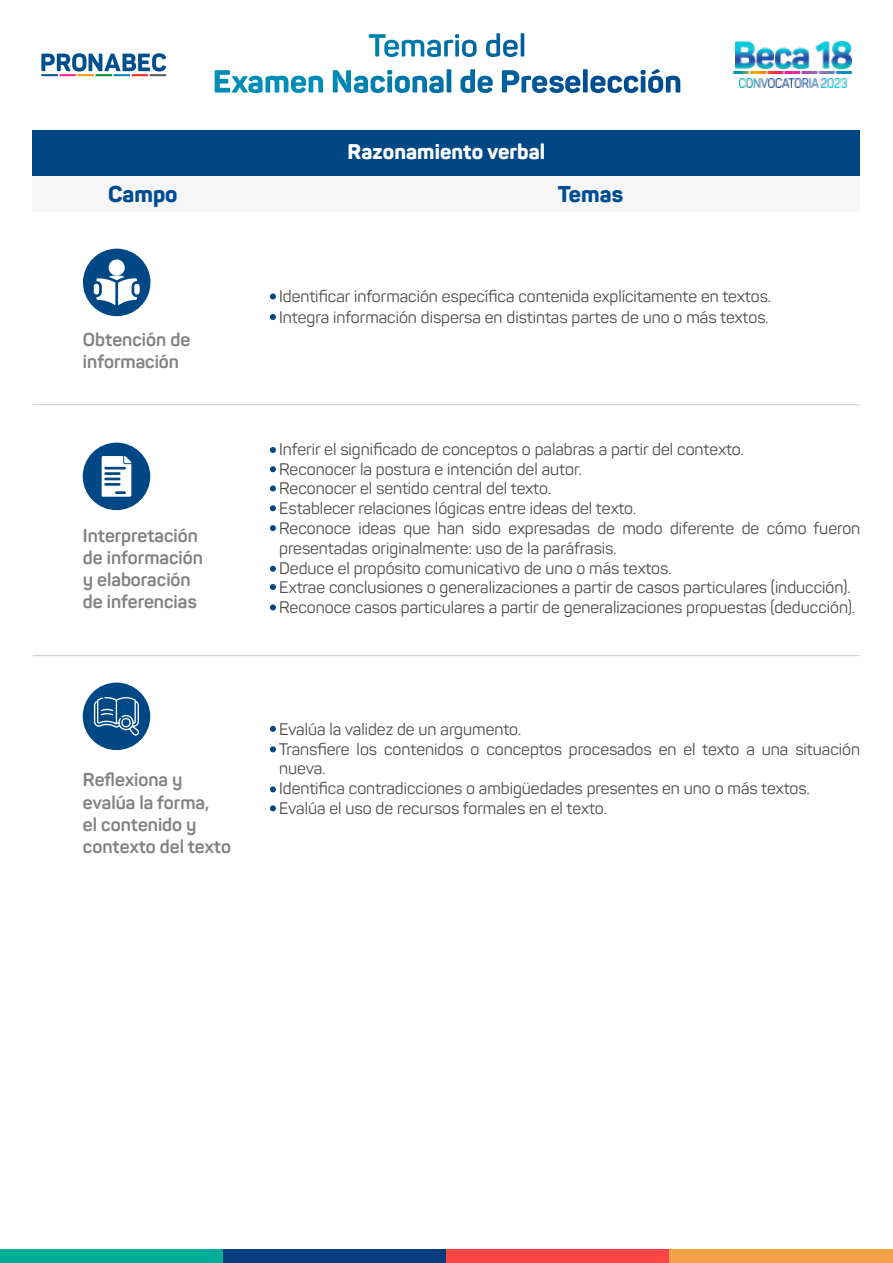
<style>
.page{position:relative;width:893px;height:1263px;background:#fff}
.page>*{position:absolute;margin:0;border:0;box-sizing:border-box;transform-origin:0 0}
.t1{font:800 22.5px "Panton";color:#004c92}
.t2{font:800 21px "Panton";letter-spacing:.005em;color:#fff}
.t3{font:700 18.45px/22px "Panton";color:#828282}
.t4{font:16.5px/19.8px "Panton";color:#4c4b4b}
</style>
<div class="page">
<div style="left:33px;top:131px;width:827px;height:45px;background:#004785"></div>
<div style="left:83px;top:443px;width:67px;height:67px;background:#004785;border-radius:50%"></div>
<svg style="left:102px;top:456px;width:29px;height:41px"></svg>
<div style="left:83px;top:249px;width:67px;height:67px;background:#004785;border-radius:50%"></div>
<div style="left:109px;top:259px;width:16px;height:17px;background:#fff;border-radius:50%"></div>
<div style="left:134px;top:284px;width:6px;height:10px;background:#fff;border-radius:3px"></div>
<div style="left:94px;top:284px;width:5px;height:10px;background:#fff;border-radius:3px"></div>
<svg style="left:96px;top:276px;width:41px;height:29px"></svg>
<div style="left:83px;top:683px;width:67px;height:67px;background:#004785;border-radius:50%"></div>
<svg style="left:94px;top:697px;width:45px;height:39px"></svg>
<svg style="left:270px;top:293px;width:6px;height:6px"></svg>
<svg style="left:270px;top:314px;width:6px;height:6px"></svg>
<svg style="left:270px;top:447px;width:6px;height:6px"></svg>
<svg style="left:270px;top:466px;width:6px;height:6px"></svg>
<svg style="left:270px;top:485px;width:6px;height:6px"></svg>
<svg style="left:270px;top:505px;width:6px;height:6px"></svg>
<svg style="left:270px;top:525px;width:6px;height:6px"></svg>
<svg style="left:270px;top:566px;width:6px;height:6px"></svg>
<svg style="left:270px;top:584px;width:6px;height:6px"></svg>
<svg style="left:270px;top:604px;width:6px;height:6px"></svg>
<svg style="left:270px;top:726px;width:6px;height:6px"></svg>
<svg style="left:270px;top:746px;width:6px;height:6px"></svg>
<svg style="left:270px;top:786px;width:6px;height:6px"></svg>
<svg style="left:270px;top:805px;width:6px;height:6px"></svg>
<div style="left:33px;top:176px;width:827px;height:36px;background:#f6f6f6"></div>
<hr style="left:33px;top:404px;width:827px;height:1px;background:#cecece">
<hr style="left:33px;top:655px;width:827px;height:1px;background:#cecece">
<div style="left:0;top:1249px;width:223px;height:14px;background:#00ad97"></div>
<div style="left:223px;top:1249px;width:223px;height:14px;background:#073c7e"></div>
<div style="left:446px;top:1249px;width:224px;height:14px;background:#f44"></div>
<div style="left:670px;top:1249px;width:223px;height:14px;background:#f5a147"></div>
<svg style="left:41px;top:53px;width:125px;height:23px"></svg>
<img style="left:739px;top:79px;width:108px;height:9px">
<img style="left:736px;top:42px;width:115px;height:26px">
<img style="left:734px;top:72px;width:118px;height:2px">
<svg style="left:369px;top:34px;width:108px;height:23px"></svg>
<svg style="left:486px;top:33px;width:38px;height:24px"></svg>
<svg style="left:215px;top:70px;width:108px;height:23px"></svg>
<svg style="left:333px;top:69px;width:118px;height:24px"></svg>
<svg style="left:460px;top:69px;width:33px;height:24px"></svg>
<svg style="left:502px;top:69px;width:178px;height:24px"></svg>
<p class="t2" style="left:348px;top:139px;width:199px">Razonamiento verbal</p>
<h1 class="t1" style="left:108px;top:180px;width:71px">Campo</h1>
<h1 class="t1" style="left:558px;top:180px;width:67px">Temas</h1>
<p class="t3" style="left:83px;top:329px;width:109px">Obtención de información</p>
<p class="t3" style="left:83px;top:525px;width:122px">Interpretación de información y elaboración de inferencias</p>
<p class="t3" style="left:83px;top:769px;width:150px">Reflexiona y evalúa la forma,<br>el contenido y contexto del texto</p>
<p class="t4" style="left:279px;top:285px;width:493px;line-height:21px">Identificar información específica contenida explícitamente en textos.<br>Integra información dispersa en distintas partes de uno o más textos.</p>
<p class="t4" style="left:279px;top:439px;width:583px">Inferir el significado de conceptos o palabras a partir del contexto.<br>Reconocer la postura e intención del autor.<br>Reconocer el sentido central del texto.<br>Establecer relaciones lógicas entre ideas del texto.<br>Reconoce ideas que han sido expresadas de modo diferente de cómo fueron presentadas originalmente: uso de la paráfrasis.<br>Deduce el propósito comunicativo de uno o más textos.<br>Extrae conclusiones o generalizaciones a partir de casos particulares (inducción).<br>Reconoce casos particulares a partir de generalizaciones propuestas (deducción).</p>
<p class="t4" style="left:279px;top:719px;width:582px">Evalúa la validez de un argumento.<br>Transfiere los contenidos o conceptos procesados en el texto a una situación nueva.<br>Identifica contradicciones o ambigüedades presentes en uno o más textos.<br>Evalúa el uso de recursos formales en el texto.</p>
</div>
